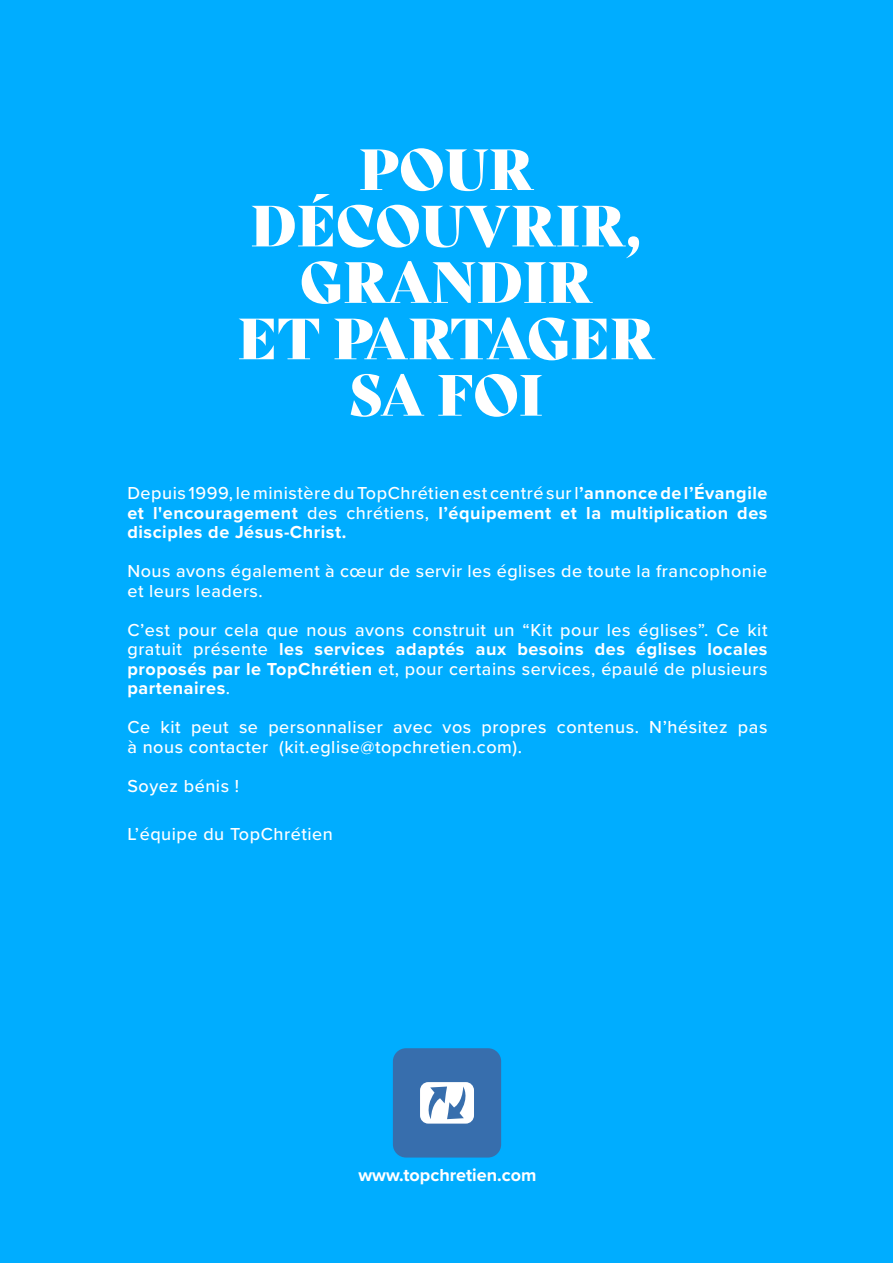
<style>
.page{position:relative;width:893px;height:1263px;background:#00adff}
.page>*{position:absolute;margin:0;border:0;box-sizing:border-box;transform-origin:0 0}
.t1{font:56.4px/56.4px "Bely Display";color:#fff;text-align:center}
.t2{font:500 18px/19.5px "Proxima Nova";letter-spacing:.03em;color:#fff}
.t3{font:700 18px/19.5px "Proxima Nova";letter-spacing:.03em;color:#fff;text-align:justify}
.t4{font:700 18px "Proxima Nova";color:#fff}
.s1{font-weight:500}
.s2{font-weight:700}
</style>
<div class="page">
<div style="left:393px;top:1048px;width:108px;height:109px;background:#376ead;border-radius:13px"></div>
<svg style="left:420px;top:1082px;width:54px;height:41px"></svg>
<h1 class="t1" style="left:237px;top:137px;width:419px">POUR<br>DÉCOUVRIR,<br>GRANDIR<br>ET PARTAGER<br>SA FOI</h1>
<p class="t3" style="left:127px;top:483px;width:642px"><span class="s1">Depuis 1999, le ministère du TopChrétien est centré sur l</span>’annonce de l’Évangile et l'encouragement <span class="s1">des chrétiens,</span> l’équipement et la multiplication des disciples de Jésus-Christ.</p>
<p class="t2" style="left:127px;top:561px;width:641px">Nous avons également à cœur de servir les églises de toute la francophonie et leurs leaders.</p>
<p class="t2" style="left:127px;top:619px;width:642px;text-align:justify">C’est pour cela que nous avons construit un “Kit pour les églises”. Ce kit gratuit présente <span class="s2">les services adaptés aux besoins des églises locales proposés par le TopChrétien</span> et, pour certains services, épaulé de plusieurs <span class="s2">partenaires</span>.</p>
<p class="t2" style="left:127px;top:717px;width:641px">Ce kit peut se personnaliser avec vos propres contenus. N’hésitez pas à nous contacter (kit.eglise@topchretien.com).</p>
<p class="t2" style="left:127px;top:775px;width:113px">Soyez bénis !</p>
<p class="t2" style="left:127px;top:823px;width:207px">L’équipe du TopChrétien</p>
<p class="t4" style="left:358px;top:1161px;width:179px">www.topchretien.com</p>
</div>
